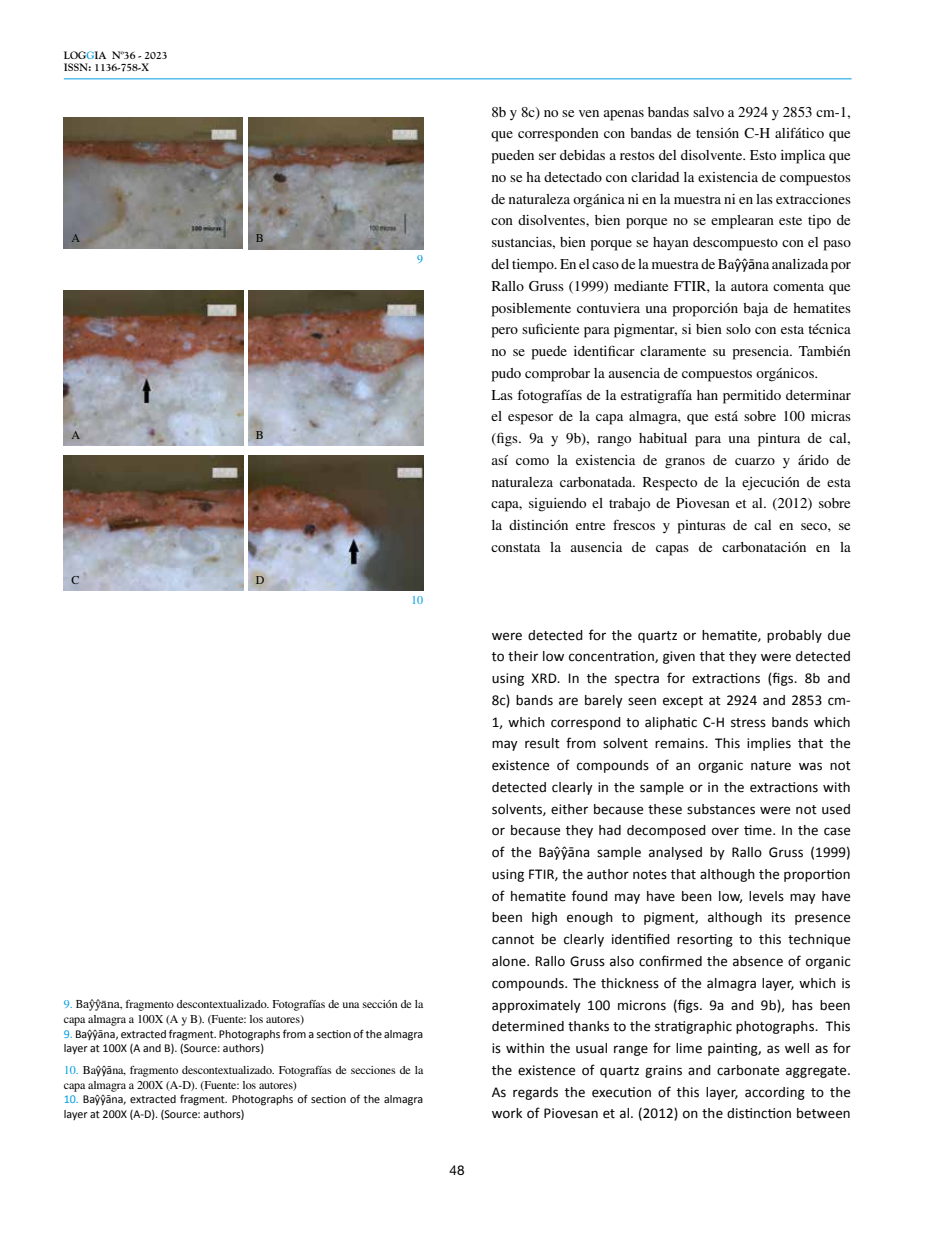
<style>
.page{position:relative;width:936px;height:1234px;background:#fff}
.page>*{position:absolute;margin:0;border:0;box-sizing:border-box;transform-origin:0 0}
.t1{font:15px/21.8px "Calibri";letter-spacing:.01em;color:#000;text-align:justify}
.t2{font:15px/21.8px "Times LT Std";color:#000}
.t3{font:13.5px "Helvetica Neue LT Std";color:#000}
.t4{font:12px/15px "Times LT Std";letter-spacing:-.01em;color:#000}
.t5{font:12px/14.4px "Calibri";color:#000}
.t6{font:12px "Times LT Std";color:#009fe3}
.t7{font:700 10.5px/12.6px "Goudy Std";letter-spacing:-.01em;color:#000}
.s1{color:#009fe3}
.s2{font-family:"Charter"}
.s3{font-family:"Calibri"}
</style>
<div class="page">
<hr style="left:64px;top:79px;width:787px;height:1px;background:#009fe3">
<img style="left:63px;top:117px;width:179px;height:132px">
<img style="left:249px;top:117px;width:174px;height:132px">
<img style="left:64px;top:290px;width:180px;height:156px">
<img style="left:249px;top:290px;width:174px;height:156px">
<img style="left:64px;top:455px;width:179px;height:135px">
<img style="left:249px;top:455px;width:174px;height:135px">
<p class="t7" style="left:64px;top:49px;width:105px">LOG<span class="s1">G</span>IA Nº36 - 2023<br>ISSN: 1136-758-X</p>
<p class="t4" style="left:71px;top:230px;width:10px">A</p>
<p class="t4" style="left:256px;top:230px;width:10px">B</p>
<p class="t6" style="left:417px;top:252px;width:7px">9</p>
<p class="t4" style="left:71px;top:427px;width:10px">A</p>
<p class="t4" style="left:256px;top:427px;width:10px">B</p>
<p class="t4" style="left:71px;top:572px;width:10px">C</p>
<p class="t4" style="left:256px;top:572px;width:10px">D</p>
<p class="t6" style="left:411px;top:593px;width:13px">10</p>
<p class="t4" style="left:64px;top:996px;width:361px"><span class="s1">9.</span> <span class="s2">Baŷŷāna</span>, fragmento descontextualizado. Fotografías de una sección de la capa almagra a 100X (A y B). (Fuente: los autores)</p>
<p class="t5" style="left:64px;top:1026px;width:361px"><span class="s1">9.</span> Baŷŷāna, extracted fragment. Photographs from a section of the almagra layer at 100X (A and B). (Source: authors)</p>
<p class="t4" style="left:64px;top:1062px;width:361px"><span class="s1">10.</span> Ba<span class="s3">ŷŷā</span>na, fragmento descontextualizado. Fotografías de secciones de la capa almagra a 200X (A-D). (Fuente: los autores)</p>
<p class="t5" style="left:64px;top:1091px;width:361px"><span class="s1">10.</span> Baŷŷāna, extracted fragment. Photographs of section of the almagra layer at 200X (A-D). (Source: authors)</p>
<p class="t3" style="left:449px;top:1161px;width:17px">48</p>
<p class="t2" style="left:491px;top:101px;width:361px">8b y 8c) no se ven apenas bandas salvo a 2924 y 2853 cm-1, que corresponden con bandas de tensión C-H alifático que pueden ser debidas a restos del disolvente. Esto implica que no se ha detectado con claridad la existencia de compuestos de naturaleza orgánica ni en la muestra ni en las extracciones con disolventes, bien porque no se emplearan este tipo de sustancias, bien porque se hayan descompuesto con el paso del tiempo. En el caso de la muestra de Ba<span class="s3">ŷŷā</span>na analizada por Rallo Gruss (1999) mediante FTIR, la autora comenta que posiblemente contuviera una proporción baja de hematites pero suficiente para pigmentar, si bien solo con esta técnica no se puede identificar claramente su presencia. También pudo comprobar la ausencia de compuestos orgánicos.<br>Las fotografías de la estratigrafía han permitido determinar el espesor de la capa almagra, que está sobre 100 micras (figs. 9a y 9b), rango habitual para una pintura de cal, así como la existencia de granos de cuarzo y árido de naturaleza carbonatada. Respecto de la ejecución de esta capa, siguiendo el trabajo de Piovesan et al. (2012) sobre la distinción entre frescos y pinturas de cal en seco, se constata la ausencia de capas de carbonatación en la</p>
<p class="t1" style="left:491px;top:623px;width:360px">were detected for the quartz or hematite, probably due to their low concentration, given that they were detected using XRD. In the spectra for extractions (figs. 8b and 8c) bands are barely seen except at 2924 and 2853 cm-1, which correspond to aliphatic C-H stress bands which may result from solvent remains. This implies that the existence of compounds of an organic nature was not detected clearly in the sample or in the extractions with solvents, either because these substances were not used or because they had decomposed over time. In the case of the Baŷŷāna sample analysed by Rallo Gruss (1999) using FTIR, the author notes that although the proportion of hematite found may have been low, levels may have been high enough to pigment, although its presence cannot be clearly identified resorting to this technique alone. Rallo Gruss also confirmed the absence of organic compounds. The thickness of the almagra layer, which is approximately 100 microns (figs. 9a and 9b), has been determined thanks to the stratigraphic photographs. This is within the usual range for lime painting, as well as for the existence of quartz grains and carbonate aggregate.<br>As regards the execution of this layer, according to the work of Piovesan et al. (2012) on the distinction between</p>
</div>
